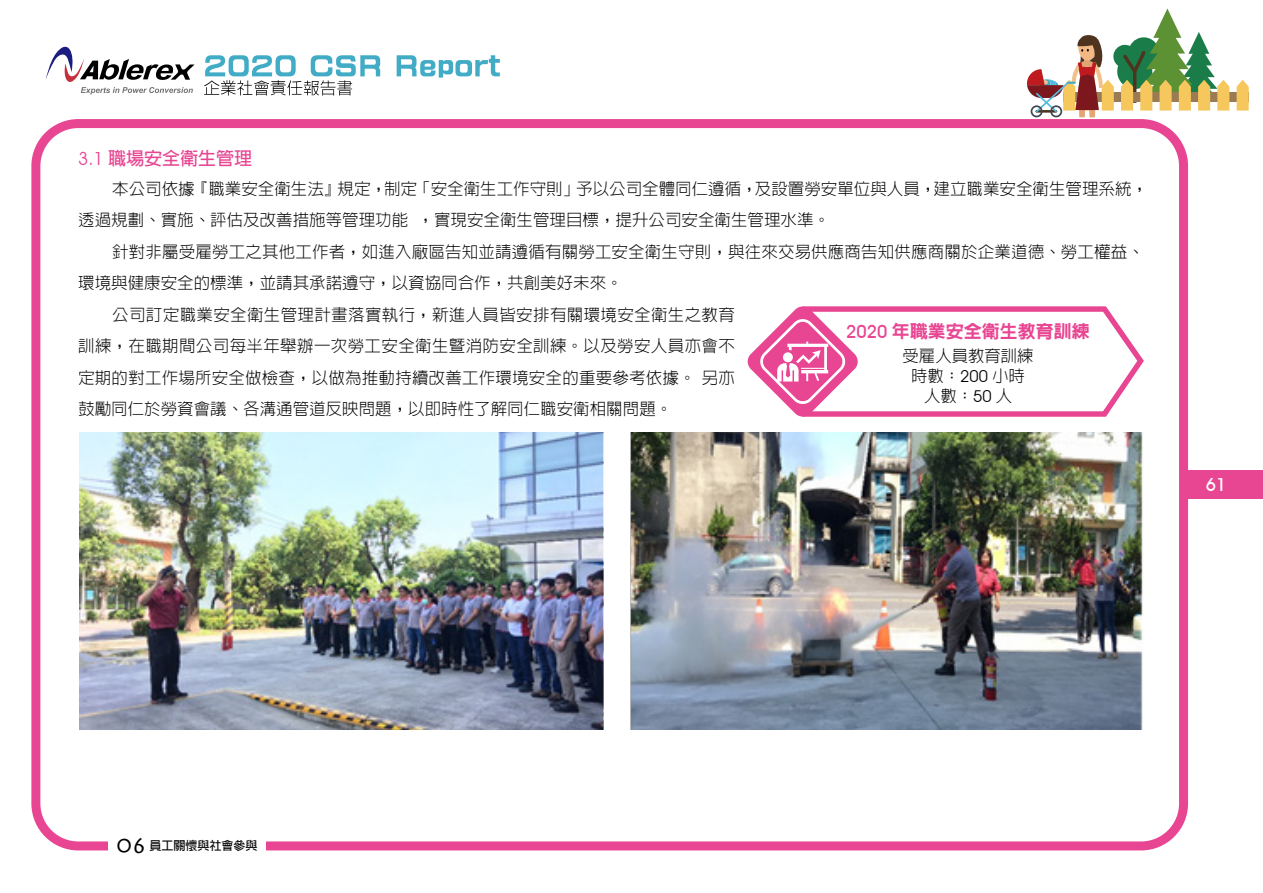
<style>
.page{position:relative;width:1263px;height:893px;background:#fff}
.page>*{position:absolute;margin:0;border:0;box-sizing:border-box;transform-origin:0 0}
.t1{font:800 18px "AR Hei B5";color:#e84592}
.t2{font:700 18px "AR Hei B5";color:#e84592}
.t3{font:500 18px "Avant Garde IT Cby BT";color:#fff}
.t4{font:300 16.5px/31.5px "AR Hei B5";letter-spacing:.01em;color:#000}
.t5{font:300 16.35px/19.6px "AR Hei B5";color:#000;text-align:center}
.t6{font:700 12px "AR Hei B5";color:#000}
.s1{font-family:"Avant Garde IT Cby BT";font-weight:400}
.s2{font-family:"Avant Garde IT Cby BT";font-weight:500}
.s3{font-family:"Lithos Pro";font-weight:400;font-size:21px}
</style>
<div class="page">
<div style="left:31px;top:119px;width:1157px;height:731px;border:9px solid #e84592;border-radius:43px"></div>
<div style="left:1183px;top:470px;width:80px;height:28px;background:#e84592"></div>
<div style="left:108px;top:835px;width:158px;height:21px;background:#fff"></div>
<svg style="left:747px;top:306px;width:397px;height:111px"></svg>
<img style="left:79px;top:432px;width:1064px;height:297px">
<svg style="left:46px;top:46px;width:149px;height:49px"></svg>
<svg style="left:204px;top:55px;width:176px;height:41px"></svg>
<svg style="left:397px;top:55px;width:103px;height:23px"></svg>
<div style="left:1063px;top:93px;width:185px;height:9px;background:#9a7b53"></div>
<svg style="left:1236px;top:80px;width:13px;height:31px"></svg>
<svg style="left:1027px;top:9px;width:202px;height:108px"></svg>
<p class="t2" style="left:78px;top:149px;width:175px"><span class="s1">3.1</span> 職場安全衛生管理</p>
<p class="t4" style="left:78px;top:173px;width:1071px;text-indent:34px">本公司依據『職業安全衛生法』規定，制定「安全衛生工作守則」予以公司全體同仁遵循，及設置勞安單位與人員，建立職業安全衛生管理系統，透過規劃、實施、評估及改善措施等管理功能 ，實現安全衛生管理目標，提升公司安全衛生管理水準。</p>
<p class="t4" style="left:112px;top:236px;width:1033px">針對非屬受雇勞工之其他工作者，如進入廠區告知並請遵循有關勞工安全衛生守則，與往來交易供應商告知供應商關於企業道德、勞工權益、</p>
<p class="t4" style="left:78px;top:267px;width:546px">環境與健康安全的標準，並請其承諾遵守，以資協同合作，共創美好未來。</p>
<p class="t4" style="left:112px;top:299px;width:624px">公司訂定職業安全衛生管理計畫落實執行，新進人員皆安排有關環境安全衛生之教育</p>
<p class="t4" style="left:78px;top:330px;width:658px">訓練，在職期間公司每半年舉辦一次勞工安全衛生暨消防安全訓練。以及勞安人員亦會不</p>
<p class="t4" style="left:78px;top:362px;width:658px">定期的對工作場所安全做檢查，以做為推動持續改善工作環境安全的重要參考依據。另亦</p>
<p class="t4" style="left:78px;top:393px;width:596px">鼓勵同仁於勞資會議、各溝通管道反映問題，以即時性了解同仁職安衛相關問題。</p>
<p class="t1" style="left:846px;top:322px;width:245px"><span class="s2">2020</span> 年職業安全衛生教育訓練</p>
<p class="t5" style="left:903px;top:346px;width:132px">受雇人員教育訓練時數：<span class="s1">200</span> 小時人數：<span class="s1">50</span> 人</p>
<p class="t3" style="left:1206px;top:474px;width:22px">61</p>
<p class="t6" style="left:117px;top:840px;width:142px"><span class="s3">06</span> 員工關懷與社會參與</p>
</div>
